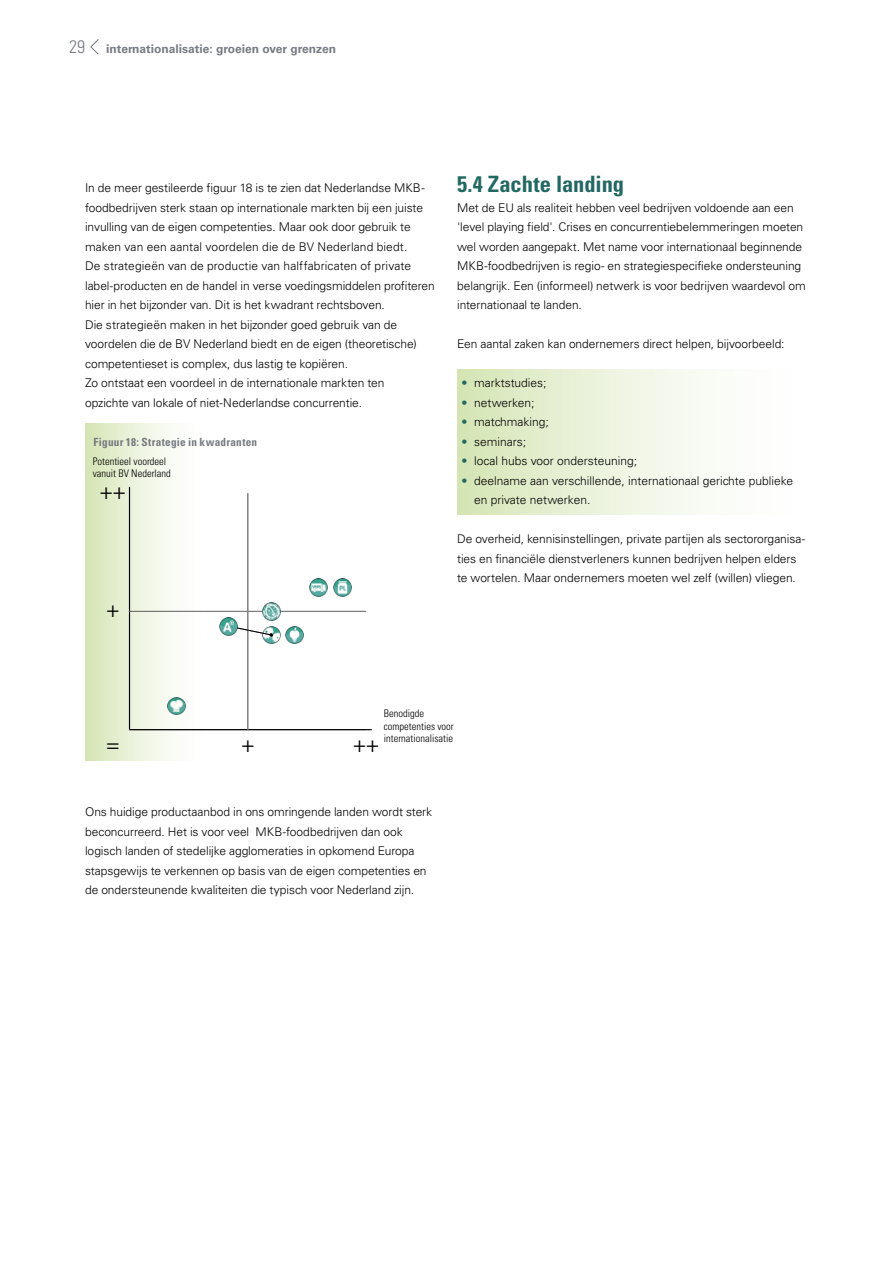
<style>
.page{position:relative;width:893px;height:1263px;background:#fff}
.page>*{position:absolute;margin:0;border:0;box-sizing:border-box;transform-origin:0 0}
._09_Bodyheading-01{font:700 condensed 22.5px "Univers LT Std";letter-spacing:-.005em;color:#226862}
.t1{font:21.75px "Myriad Pro";color:#000}
.t2{font:12.45px "Univers LT Std";color:#000}
._13_Body{font:300 12px/19.5px "Univers LT Std";letter-spacing:-.005em;color:#000}
.t3{font:700 12px "Univers LT Std";color:#787b82}
.grafiekkop{font:700 condensed 11.25px "Univers LT Std";letter-spacing:.02em;color:#777b80}
.t4{font:300 condensed 10.5px "Univers LT Std";color:#000}
.s1{font-weight:300;font-stretch:condensed;font-size:18px}
.s2{color:#226862}
</style>
<div class="page">
<div style="left:457px;top:369px;width:350px;height:146px;background:linear-gradient(to right,#d8e7ba,#fff)"></div>
<div style="left:85px;top:423px;width:121px;height:338px;background:linear-gradient(to right,#d8e7ba,#fff)"></div>
<hr style="left:129px;top:487px;width:1px;height:243px;background:#000">
<hr style="left:130px;top:729px;width:242px;height:1px;background:#000">
<hr style="left:248px;top:493px;width:1px;height:237px;background:#7c7c7c">
<hr style="left:130px;top:611px;width:236px;height:1px;background:#7c7c7c">
<img style="left:310px;top:579px;width:18px;height:17px">
<img style="left:168px;top:697px;width:18px;height:18px">
<img style="left:263px;top:602px;width:17px;height:18px">
<img style="left:334px;top:579px;width:17px;height:17px">
<img style="left:286px;top:626px;width:18px;height:18px">
<img style="left:263px;top:626px;width:17px;height:18px">
<img style="left:219px;top:617px;width:18px;height:18px">
<svg style="left:236px;top:627px;width:37px;height:10px"></svg>
<svg style="left:90px;top:39px;width:9px;height:16px"></svg>
<p class="t3" style="left:69px;top:42px;width:268px"><span class="s1">29</span> internationalisatie: groeien over grenzen</p>
<p class="_13_Body" style="left:85px;top:178px;width:351px">In de meer gestileerde figuur 18 is te zien dat Nederlandse MKB&shy;foodbedrijven sterk staan op internationale markten bij een juiste invulling van de eigen competenties. Maar ook door gebruik te maken van een aantal voordelen die de BV Nederland biedt.<br>De strategieën van de productie van halffabricaten of private label-producten en de handel in verse voedingsmiddelen profiteren hier in het bijzonder van. Dit is het kwadrant rechtsboven.<br>Die strategieën maken in het bijzonder goed gebruik van de voordelen die de BV Nederland biedt en de eigen (theoretische) competentieset is complex, dus lastig te kopiëren.<br>Zo ontstaat een voordeel in de internationale markten ten<br>opzichte van lokale of niet-Nederlandse concurrentie.</p>
<p class="grafiekkop" style="left:94px;top:435px;width:165px">Figuur 18: Strategie in kwadranten</p>
<p class="t4" style="left:93px;top:455px;width:75px">Potentieel voordeel</p>
<p class="t4" style="left:93px;top:467px;width:80px">vanuit BV Nederland</p>
<p class="t2" style="left:68px;top:459px;width:124px">vanuit BV Nederland</p>
<h2 class="t1" style="left:100px;top:478px;width:27px">++</h2>
<h2 class="t1" style="left:106px;top:596px;width:14px">+</h2>
<p class="_09_Bodyheading-01" style="left:457px;top:170px;width:169px">5.4 Zachte landing</p>
<p class="_13_Body" style="left:457px;top:198px;width:350px">Met de EU als realiteit hebben veel bedrijven voldoende aan een 'level playing field'. Crises en concurrentiebelemmeringen moeten wel worden aangepakt. Met name voor internationaal beginnende MKB-foodbedrijven is regio- en strategiespecifieke ondersteuning belangrijk. Een (informeel) netwerk is voor bedrijven waardevol om internationaal te landen.</p>
<p class="_13_Body" style="left:457px;top:334px;width:329px">Een aantal zaken kan ondernemers direct helpen, bijvoorbeeld:</p>
<p class="_13_Body" style="left:462px;top:373px;width:86px"><span class="s2">•</span> marktstudies;</p>
<p class="_13_Body" style="left:462px;top:393px;width:74px"><span class="s2">•</span> netwerken;</p>
<p class="_13_Body" style="left:462px;top:412px;width:89px"><span class="s2">•</span> matchmaking;</p>
<p class="_13_Body" style="left:462px;top:432px;width:66px"><span class="s2">•</span> seminars;</p>
<p class="_13_Body" style="left:462px;top:451px;width:177px"><span class="s2">•</span> local hubs voor ondersteuning;</p>
<p class="_13_Body" style="left:474px;top:471px;width:321px;text-indent:-13px"><span class="s2">•</span> deelname aan verschillende, internationaal gerichte publieke en private netwerken.</p>
<p class="_13_Body" style="left:457px;top:529px;width:349px">De overheid, kennisinstellingen, private partijen als sectororganisa&shy;ties en financiële dienstverleners kunnen bedrijven helpen elders te wortelen. Maar ondernemers moeten wel zelf (willen) vliegen.</p>
<h2 class="t1" style="left:106px;top:731px;width:14px">=</h2>
<p class="t4" style="left:384px;top:707px;width:42px">Benodigde</p>
<p class="t4" style="left:384px;top:720px;width:71px">competenties voor</p>
<p class="t4" style="left:384px;top:732px;width:71px">internationalisatie</p>
<h2 class="t1" style="left:241px;top:731px;width:14px">+</h2>
<h2 class="t1" style="left:353px;top:731px;width:27px">++</h2>
<p class="_13_Body" style="left:85px;top:802px;width:349px">Ons huidige productaanbod in ons omringende landen wordt sterk beconcurreerd. Het is voor veel MKB-foodbedrijven dan ook logisch landen of stedelijke agglomeraties in opkomend Europa stapsgewijs te verkennen op basis van de eigen competenties en de ondersteunende kwaliteiten die typisch voor Nederland zijn.</p>
</div>
